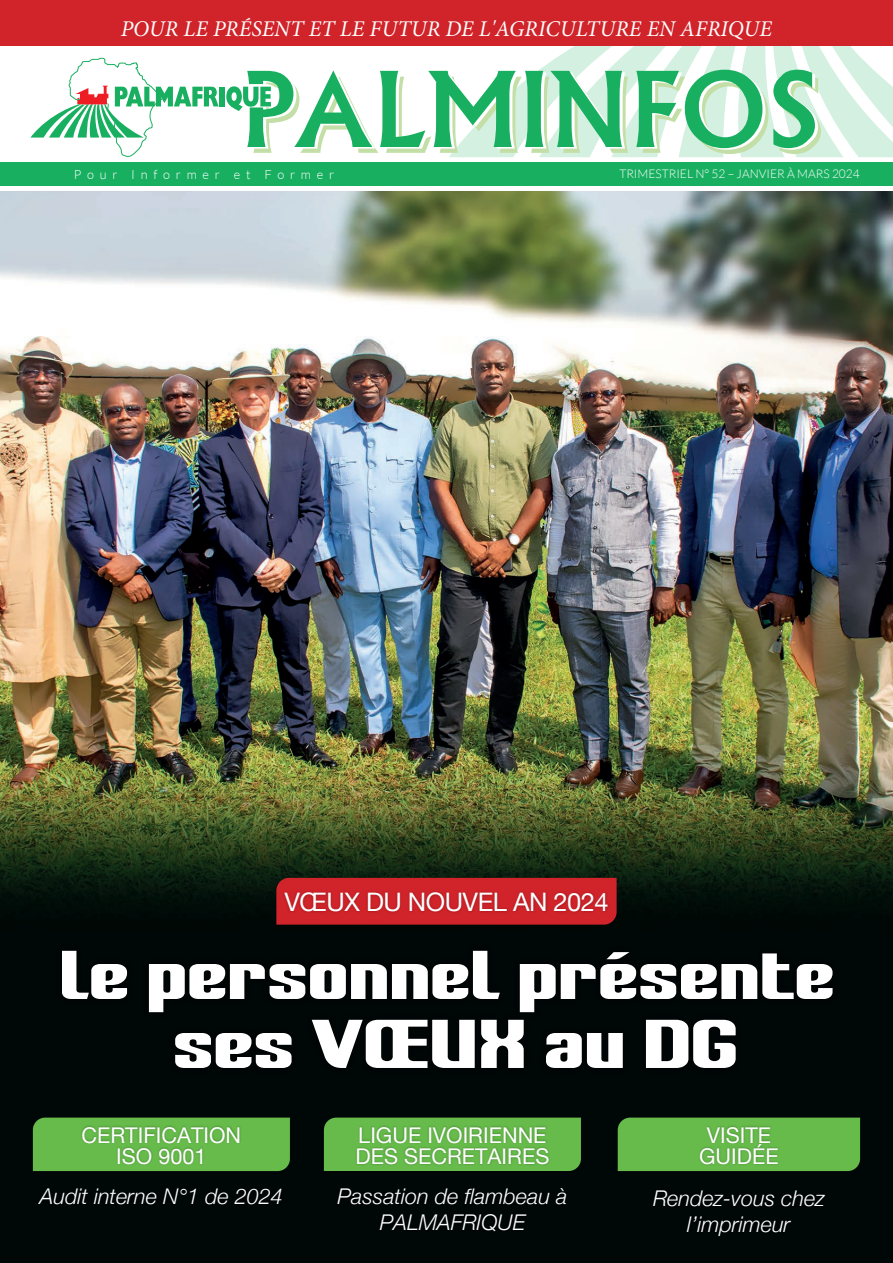
<style>
.page{position:relative;width:893px;height:1263px;background:#fff}
.page>*{position:absolute;margin:0;border:0;box-sizing:border-box;transform-origin:0 0}
.t1{font:66px/69px "LT Energy VF";letter-spacing:-.01em;color:#fff;text-align:center}
.t2{font:25.5px "Helvetica Neue";letter-spacing:-.02em;color:#fff}
.t3{font:italic 22.5px "Minion Pro";color:#fff}
.t4{font:italic 300 21.75px/26px "Helvetica Neue";color:#fff;text-align:center}
.t5{font:21.75px/21px "Helvetica Neue";color:#fff;text-align:center}
.t6{font:300 12.75px "Lato";letter-spacing:.45em;color:#fff}
.t7{font:300 12px "Lato";color:#fff}
</style>
<div class="page">
<img style="left:0;top:191px;width:893px;height:1072px">
<div style="left:0;top:162px;width:893px;height:24px;background:#18b060"></div>
<div style="left:0;top:0;width:893px;height:46px;background:#d1232a"></div>
<svg style="left:33px;top:1117px;width:257px;height:4px"></svg>
<img style="left:29px;top:1121px;width:288px;height:117px">
<svg style="left:324px;top:1117px;width:257px;height:4px"></svg>
<img style="left:321px;top:1121px;width:263px;height:130px">
<svg style="left:618px;top:1117px;width:242px;height:4px"></svg>
<img style="left:614px;top:1121px;width:249px;height:121px">
<div style="left:52px;top:934px;width:790px;height:155px;background:#000606"></div>
<div style="left:276px;top:878px;width:341px;height:47px;background:#d1232a"></div>
<img style="left:280px;top:885px;width:332px;height:42px">
<svg style="left:30px;top:46px;width:863px;height:111px"></svg>
<p class="t3" style="left:121px;top:14px;width:653px">POUR LE PRÉSENT ET LE FUTUR DE L'AGRICULTURE EN AFRIQUE</p>
<p class="t6" style="left:74px;top:167px;width:262px">Pour Informer et Former</p>
<p class="t7" style="left:619px;top:168px;width:242px">TRIMESTRIEL N° 52 – JANVIER À MARS 2024</p>
<p class="t2" style="left:285px;top:883px;width:326px">VŒUX DU NOUVEL AN 2024</p>
<h1 class="t1" style="left:59px;top:939px;width:777px">le personnel présente ses VŒUX au DG</h1>
<p class="t5" style="left:82px;top:1126px;width:161px">CERTIFICATION<br>ISO 9001</p>
<p class="t4" style="left:40px;top:1182px;width:245px">Audit interne N°1 de 2024</p>
<p class="t5" style="left:355px;top:1126px;width:195px;text-align:left">LIGUE IVOIRIENNE<br>DES SECRETAIRES</p>
<p class="t4" style="left:338px;top:1182px;width:231px">Passation de flambeau à<br>PALMAFRIQUE</p>
<p class="t5" style="left:699px;top:1126px;width:81px">VISITE<br>GUIDÉE</p>
<p class="t4" style="left:653px;top:1183px;width:173px">Rendez-vous chez l’imprimeur</p>
</div>
